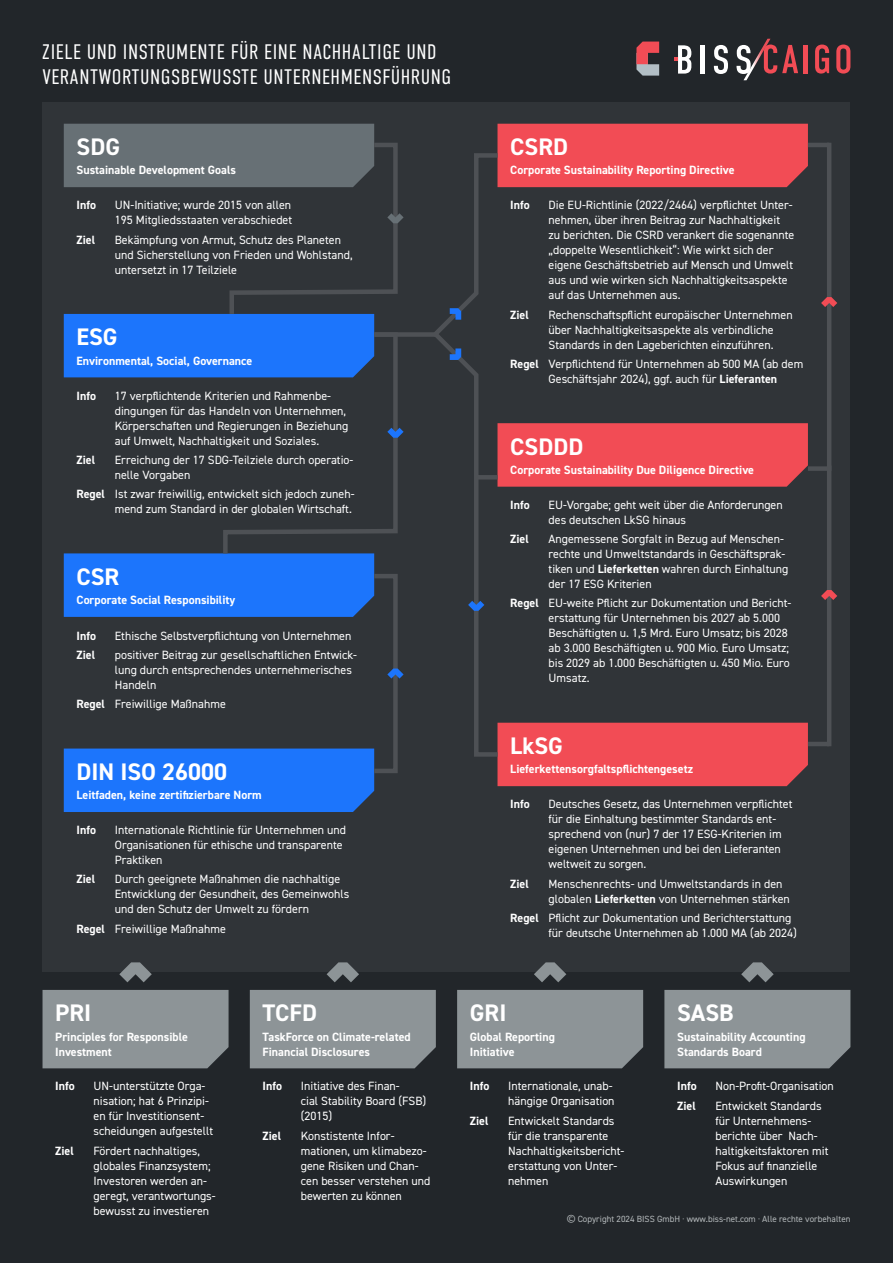
<style>
.page{position:relative;width:893px;height:1263px;background:#22262a}
.page>*{position:absolute;margin:0;border:0;box-sizing:border-box;transform-origin:0 0}
.t1{font:700 24px "DIN2014";color:#fff}
.t2{font:300 21px/25.2px "DIN Condensed";letter-spacing:.025em;color:#fff}
.t3{font:12px/15px "DIN2014";color:#fff}
.t4{font:700 12px/15px "DIN2014";color:#fff}
.t5{font:9px "DIN2014";color:#b3b8ba}
.s1{font-weight:700}
</style>
<div class="page">
<div style="left:43px;top:102px;width:807px;height:869px;background:#303438"></div>
<div style="left:43px;top:990px;width:186px;height:78px;background:#8d9497"></div>
<div style="left:250px;top:990px;width:186px;height:78px;background:#8d9497"></div>
<div style="left:457px;top:990px;width:186px;height:78px;background:#8d9497"></div>
<div style="left:664px;top:990px;width:186px;height:78px;background:#8d9497"></div>
<hr style="left:827px;top:143px;width:4px;height:328px;background:#4e5155">
<hr style="left:827px;top:465px;width:4px;height:281px;background:#4e5155">
<hr style="left:808px;top:143px;width:21px;height:4px;background:#4e5155">
<div style="left:808px;top:466px;width:21px;height:5px;background:#4e5155"></div>
<hr style="left:808px;top:742px;width:21px;height:4px;background:#4e5155">
<svg style="left:64px;top:124px;width:744px;height:688px"></svg>
<svg style="left:821px;top:297px;width:16px;height:10px"></svg>
<svg style="left:821px;top:590px;width:16px;height:10px"></svg>
<svg style="left:119px;top:962px;width:33px;height:20px"></svg>
<svg style="left:327px;top:962px;width:32px;height:20px"></svg>
<svg style="left:534px;top:962px;width:32px;height:20px"></svg>
<svg style="left:741px;top:962px;width:33px;height:20px"></svg>
<hr style="left:701px;top:45px;width:4px;height:29px;background:#fff">
<svg style="left:714px;top:45px;width:14px;height:29px"></svg>
<hr style="left:804px;top:45px;width:4px;height:28px;background:#f24c55">
<svg style="left:815px;top:45px;width:14px;height:29px"></svg>
<svg style="left:836px;top:45px;width:14px;height:29px"></svg>
<svg style="left:736px;top:39px;width:62px;height:41px"></svg>
<svg style="left:674px;top:45px;width:17px;height:29px"></svg>
<svg style="left:636px;top:42px;width:23px;height:34px"></svg>
<h2 class="t2" style="left:42px;top:39px;width:411px">ZIELE UND INSTRUMENTE FÜR EINE NACHHALTIGE UND<br>VERANTWORTUNGSBEWUSSTE UNTERNEHMENSFÜHRUNG</h2>
<h1 class="t1" style="left:77px;top:131px;width:45px">SDG</h1>
<p class="t4" style="left:77px;top:163px;width:161px">Sustainable Development Goals</p>
<p class="t4" style="left:77px;top:197px;width:21px">Info</p>
<p class="t3" style="left:115px;top:197px;width:179px">UN-Initiative; wurde 2015 von allen<br>195 Mitgliedsstaaten verabschiedet</p>
<p class="t4" style="left:77px;top:232px;width:20px">Ziel</p>
<p class="t3" style="left:115px;top:232px;width:239px">Bekämpfung von Armut, Schutz des Planeten und Sicherstellung von Frieden und Wohlstand, untersetzt in 17 Teilziele</p>
<h1 class="t1" style="left:77px;top:321px;width:43px">ESG</h1>
<p class="t4" style="left:77px;top:353px;width:177px">Environmental, Social, Governance</p>
<p class="t4" style="left:77px;top:388px;width:21px">Info</p>
<p class="t3" style="left:115px;top:388px;width:235px">17 verpflichtende Kriterien und Rahmenbe&shy;dingungen für das Handeln von Unternehmen, Körperschaften und Regierungen in Beziehung auf Umwelt, Nachhaltigkeit und Soziales.</p>
<p class="t4" style="left:77px;top:452px;width:20px">Ziel</p>
<p class="t3" style="left:115px;top:452px;width:240px">Erreichung der 17 SDG-Teilziele durch operatio&shy;nelle Vorgaben</p>
<p class="t3" style="left:77px;top:486px;width:280px;text-align:right"><span class="s1">Regel</span> Ist zwar freiwillig, entwickelt sich jedoch zuneh&shy;mend zum Standard in der globalen Wirtschaft.</p>
<h1 class="t1" style="left:77px;top:561px;width:44px">CSR</h1>
<p class="t4" style="left:77px;top:592px;width:160px">Corporate Social Responsibility</p>
<p class="t4" style="left:77px;top:628px;width:21px">Info</p>
<p class="t3" style="left:115px;top:628px;width:238px">Ethische Selbstverpflichtung von Unternehmen</p>
<p class="t4" style="left:77px;top:647px;width:20px">Ziel</p>
<p class="t3" style="left:115px;top:647px;width:244px">positiver Beitrag zur gesellschaftlichen Entwick&shy;lung durch entsprechendes unternehmerisches<br>Handeln</p>
<p class="t3" style="left:77px;top:696px;width:151px"><span class="s1">Regel</span> Freiwillige Maßnahme</p>
<h1 class="t1" style="left:77px;top:756px;width:152px">DIN ISO 26000</h1>
<p class="t4" style="left:77px;top:787px;width:187px">Leitfaden, keine zertifizierbare Norm</p>
<p class="t4" style="left:77px;top:822px;width:21px">Info</p>
<p class="t3" style="left:115px;top:822px;width:233px">Internationale Richtlinie für Unternehmen und<br>Organisationen für ethische und transparente<br>Praktiken</p>
<p class="t4" style="left:77px;top:871px;width:20px">Ziel</p>
<p class="t3" style="left:115px;top:871px;width:236px">Durch geeignete Maßnahmen die nachhaltige<br>Entwicklung der Gesundheit, des Gemeinwohls und den Schutz der Umwelt zu fördern</p>
<p class="t3" style="left:77px;top:921px;width:151px"><span class="s1">Regel</span> Freiwillige Maßnahme</p>
<h1 class="t1" style="left:510px;top:131px;width:59px">CSRD</h1>
<p class="t4" style="left:510px;top:163px;width:226px">Corporate Sustainability Reporting Directive</p>
<p class="t4" style="left:510px;top:197px;width:21px">Info</p>
<p class="t3" style="left:549px;top:197px;width:247px">Die EU-Richtlinie (2022/2464) verpflichtet Unter&shy;nehmen, über ihren Beitrag zur Nachhaltigkeit zu berichten. Die CSRD verankert die sogenannte „doppelte Wesentlichkeit“: Wie wirkt sich der eigene Geschäftsbetrieb auf Mensch und Umwelt aus und wie wirken sich Nachhaltigkeitsaspekte auf das Unternehmen aus.</p>
<p class="t4" style="left:510px;top:307px;width:20px">Ziel</p>
<p class="t3" style="left:549px;top:307px;width:246px">Rechenschaftspflicht europäischer Unternehmen über Nachhaltigkeitsaspekte als verbindliche<br>Standards in den Lageberichten einzuführen.</p>
<p class="t3" style="left:549px;top:356px;width:256px;text-indent:-38px"><span class="s1">Regel</span> Verpflichtend für Unternehmen ab 500 MA (ab dem<br>Geschäftsjahr 2024), ggf. auch für <span class="s1">Lieferanten</span></p>
<h1 class="t1" style="left:510px;top:430px;width:75px">CSDDD</h1>
<p class="t4" style="left:510px;top:462px;width:245px">Corporate Sustainability Due Diligence Directive</p>
<p class="t4" style="left:510px;top:497px;width:21px">Info</p>
<p class="t3" style="left:549px;top:497px;width:236px">EU-Vorgabe; geht weit über die Anforderungen des deutschen LkSG hinaus</p>
<p class="t4" style="left:510px;top:531px;width:20px">Ziel</p>
<p class="t3" style="left:549px;top:531px;width:241px">Angemessene Sorgfalt in Bezug auf Menschen&shy;rechte und Umweltstandards in Geschäftsprak&shy;tiken und <span class="s1">Lieferketten</span> wahren durch Einhaltung der 17 ESG Kriterien</p>
<p class="t3" style="left:549px;top:595px;width:244px;text-indent:-38px"><span class="s1">Regel</span> EU-weite Pflicht zur Dokumentation und Bericht&shy;erstattung für Unternehmen bis 2027 ab 5.000<br>Beschäftigten u. 1,5 Mrd. Euro Umsatz; bis 2028 ab 3.000 Beschäftigten u. 900 Mio. Euro Umsatz; bis 2029 ab 1.000 Beschäftigten u. 450 Mio. Euro Umsatz.</p>
<h1 class="t1" style="left:510px;top:730px;width:54px">LkSG</h1>
<p class="t4" style="left:510px;top:762px;width:184px">Lieferkettensorgfaltspflichtengesetz</p>
<p class="t4" style="left:510px;top:796px;width:21px">Info</p>
<p class="t3" style="left:549px;top:796px;width:245px">Deutsches Gesetz, das Unternehmen verpflichtet für die Einhaltung bestimmter Standards ent&shy;sprechend von (nur) 7 der 17 ESG-Kriterien im eigenen Unternehmen und bei den Lieferanten weltweit zu sorgen.</p>
<p class="t4" style="left:510px;top:876px;width:20px">Ziel</p>
<p class="t3" style="left:549px;top:876px;width:243px">Menschenrechts- und Umweltstandards in den globalen <span class="s1">Lieferketten</span> von Unternehmen stärken</p>
<p class="t3" style="left:549px;top:910px;width:250px;text-indent:-38px"><span class="s1">Regel</span> Pflicht zur Dokumentation und Berichterstattung für deutsche Unternehmen ab 1.000 MA (ab 2024)</p>
<h1 class="t1" style="left:55px;top:997px;width:38px">PRI</h1>
<p class="t4" style="left:55px;top:1029px;width:134px">Principles for Responsible<br>Investment</p>
<p class="t4" style="left:55px;top:1079px;width:21px">Info</p>
<p class="t3" style="left:94px;top:1078px;width:121px">UN-unterstützte Orga&shy;nisation; hat 6 Prinzipi&shy;en für Investitionsent&shy;scheidungen aufgestellt</p>
<p class="t4" style="left:55px;top:1143px;width:20px">Ziel</p>
<p class="t3" style="left:94px;top:1143px;width:124px">Fördert nachhaltiges, globales Finanzsystem;<br>Investoren werden an&shy;geregt, verantwortungs&shy;bewusst zu investieren</p>
<h1 class="t1" style="left:263px;top:997px;width:56px">TCFD</h1>
<p class="t4" style="left:263px;top:1029px;width:150px">TaskForce on Climate-related<br>Financial Disclosures</p>
<p class="t4" style="left:263px;top:1079px;width:21px">Info</p>
<p class="t3" style="left:301px;top:1078px;width:127px">Initiative des Finan-<br>cial Stability Board (FSB) (2015)</p>
<p class="t4" style="left:263px;top:1128px;width:20px">Ziel</p>
<p class="t3" style="left:301px;top:1128px;width:131px">Konstistente Infor&shy;mationen, um klimabezo&shy;gene Risiken und Chan&shy;cen besser verstehen und bewerten zu können</p>
<h1 class="t1" style="left:470px;top:997px;width:38px">GRI</h1>
<p class="t4" style="left:470px;top:1029px;width:86px">Global Reporting<br>Initiative</p>
<p class="t4" style="left:470px;top:1079px;width:21px">Info</p>
<p class="t3" style="left:508px;top:1078px;width:108px">Internationale, unab&shy;hängige Organisation</p>
<p class="t4" style="left:470px;top:1113px;width:20px">Ziel</p>
<p class="t3" style="left:508px;top:1113px;width:118px">Entwickelt Standards für die transparente<br>Nachhaltigkeitsbericht&shy;erstattung von Unter&shy;nehmen</p>
<h1 class="t1" style="left:677px;top:997px;width:58px">SASB</h1>
<p class="t4" style="left:677px;top:1029px;width:130px">Sustainability Accounting<br>Standards Board</p>
<p class="t4" style="left:677px;top:1079px;width:21px">Info</p>
<p class="t3" style="left:715px;top:1078px;width:120px">Non-Profit-Organisation</p>
<p class="t4" style="left:677px;top:1098px;width:20px">Ziel</p>
<p class="t3" style="left:715px;top:1098px;width:115px">Entwickelt Standards für Unternehmens&shy;berichte über Nach&shy;haltigkeitsfaktoren mit<br>Fokus auf finanzielle<br>Auswirkungen</p>
<p class="t5" style="left:567px;top:1213px;width:285px">© Copyright 2024 BISS GmbH · www.biss-net.com · Alle rechte vorbehalten</p>
</div>
